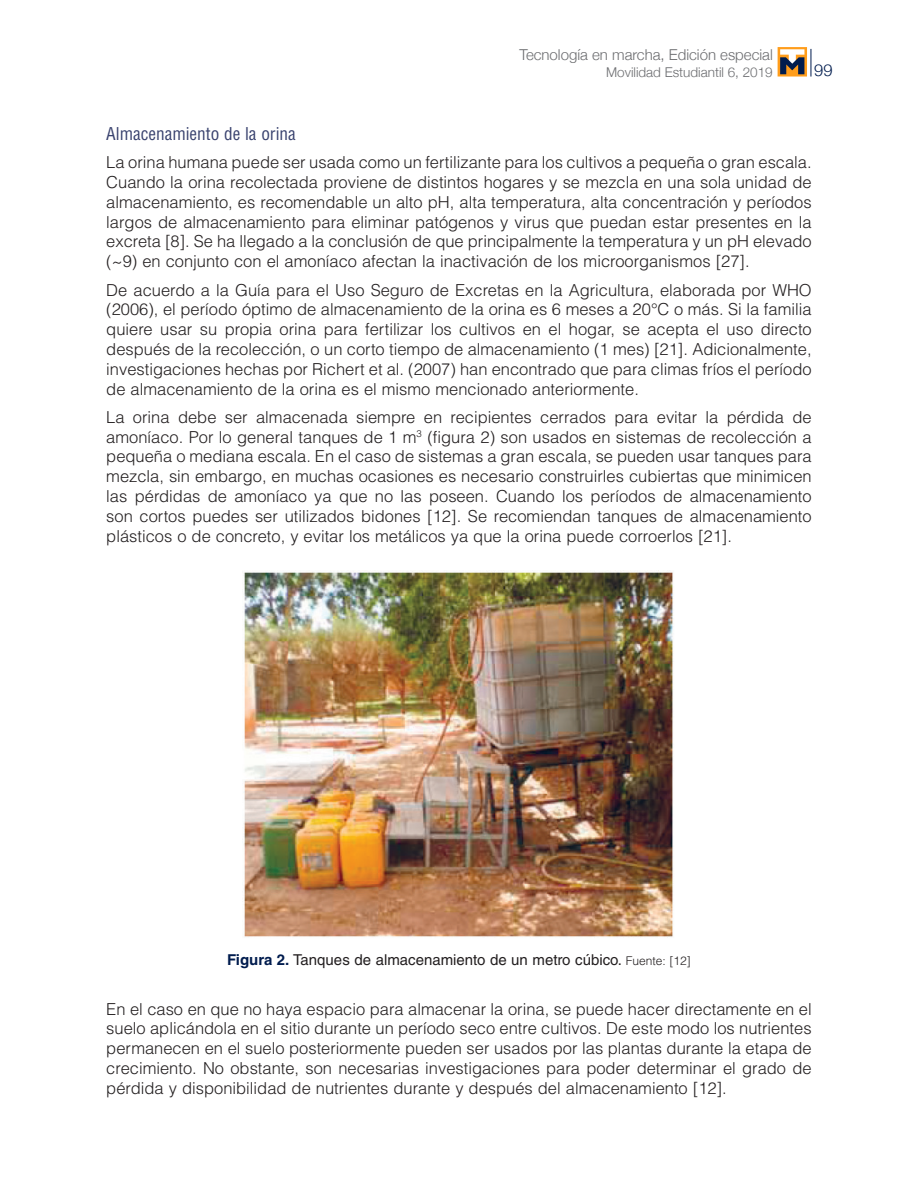
<style>
.page{position:relative;width:918px;height:1188px;background:#fff}
.page>*{position:absolute;margin:0;border:0;box-sizing:border-box;transform-origin:0 0}
._8subtitulo3{font:condensed 17.25px "Helvetica LT Std";color:#3a436f}
._6texto{font:300 16.5px/19.8px "Helvetica LT Std";color:#231f20;text-align:justify}
.t1{font:300 16.5px "Helvetica Neue";color:#001c4e}
.titulofiguras{font:15px "Helvetica LT Std";color:#231f20}
.t2{font:300 15px "Helvetica Neue";color:#6c6d70}
.t3{font:300 13.5px "Helvetica Neue";color:#6c6d70}
.s1{font-weight:700;color:#001c4e}
.s2{font-weight:300;font-size:12px}
</style>
<div class="page">
<svg style="left:811px;top:49px;width:1px;height:28px"></svg>
<svg style="left:778px;top:47px;width:29px;height:30px"></svg>
<svg style="left:780px;top:49px;width:24px;height:25px"></svg>
<img style="left:243px;top:570px;width:430px;height:368px">
<p class="t2" style="left:519px;top:43px;width:255px">Tecnología en marcha, Edición especial</p>
<p class="t3" style="left:606px;top:61px;width:168px">Movilidad Estudiantil 6, 2019</p>
<p class="t1" style="left:814px;top:57px;width:20px">99</p>
<p class="_8subtitulo3" style="left:106px;top:123px;width:191px">Almacenamiento de la orina</p>
<p class="_6texto" style="left:106px;top:152px;width:707px">La orina humana puede ser usada como un fertilizante para los cultivos a pequeña o gran escala.<br>Cuando la orina recolectada proviene de distintos hogares y se mezcla en una sola unidad de almacenamiento, es recomendable un alto pH, alta temperatura, alta concentración y períodos largos de almacenamiento para eliminar patógenos y virus que puedan estar presentes en la excreta [8]. Se ha llegado a la conclusión de que principalmente la temperatura y un pH elevado (~9) en conjunto con el amoníaco afectan la inactivación de los microorganismos [27].</p>
<p class="_6texto" style="left:106px;top:280px;width:707px">De acuerdo a la Guía para el Uso Seguro de Excretas en la Agricultura, elaborada por WHO (2006), el período óptimo de almacenamiento de la orina es 6 meses a 20°C o más. Si la familia quiere usar su propia orina para fertilizar los cultivos en el hogar, se acepta el uso directo después de la recolección, o un corto tiempo de almacenamiento (1 mes) [21]. Adicionalmente, investigaciones hechas por Richert et al. (2007) han encontrado que para climas fríos el período de almacenamiento de la orina es el mismo mencionado anteriormente.</p>
<p class="_6texto" style="left:106px;top:407px;width:707px">La orina debe ser almacenada siempre en recipientes cerrados para evitar la pérdida de amoníaco. Por lo general tanques de 1 m<sup>3</sup> (figura 2) son usados en sistemas de recolección a pequeña o mediana escala. En el caso de sistemas a gran escala, se pueden usar tanques para mezcla, sin embargo, en muchas ocasiones es necesario construirles cubiertas que minimicen las pérdidas de amoníaco ya que no las poseen. Cuando los períodos de almacenamiento son cortos puedes ser utilizados bidones [12]. Se recomiendan tanques de almacenamiento plásticos o de concreto, y evitar los metálicos ya que la orina puede corroerlos [21].</p>
<p class="titulofiguras" style="left:227px;top:951px;width:465px"><span class="s1">Figura 2.</span> Tanques de almacenamiento de un metro cúbico. <span class="s2">Fuente: [12]</span></p>
<p class="_6texto" style="left:106px;top:999px;width:707px">En el caso en que no haya espacio para almacenar la orina, se puede hacer directamente en el suelo aplicándola en el sitio durante un período seco entre cultivos. De este modo los nutrientes permanecen en el suelo posteriormente pueden ser usados por las plantas durante la etapa de crecimiento. No obstante, son necesarias investigaciones para poder determinar el grado de pérdida y disponibilidad de nutrientes durante y después del almacenamiento [12].</p>
</div>
